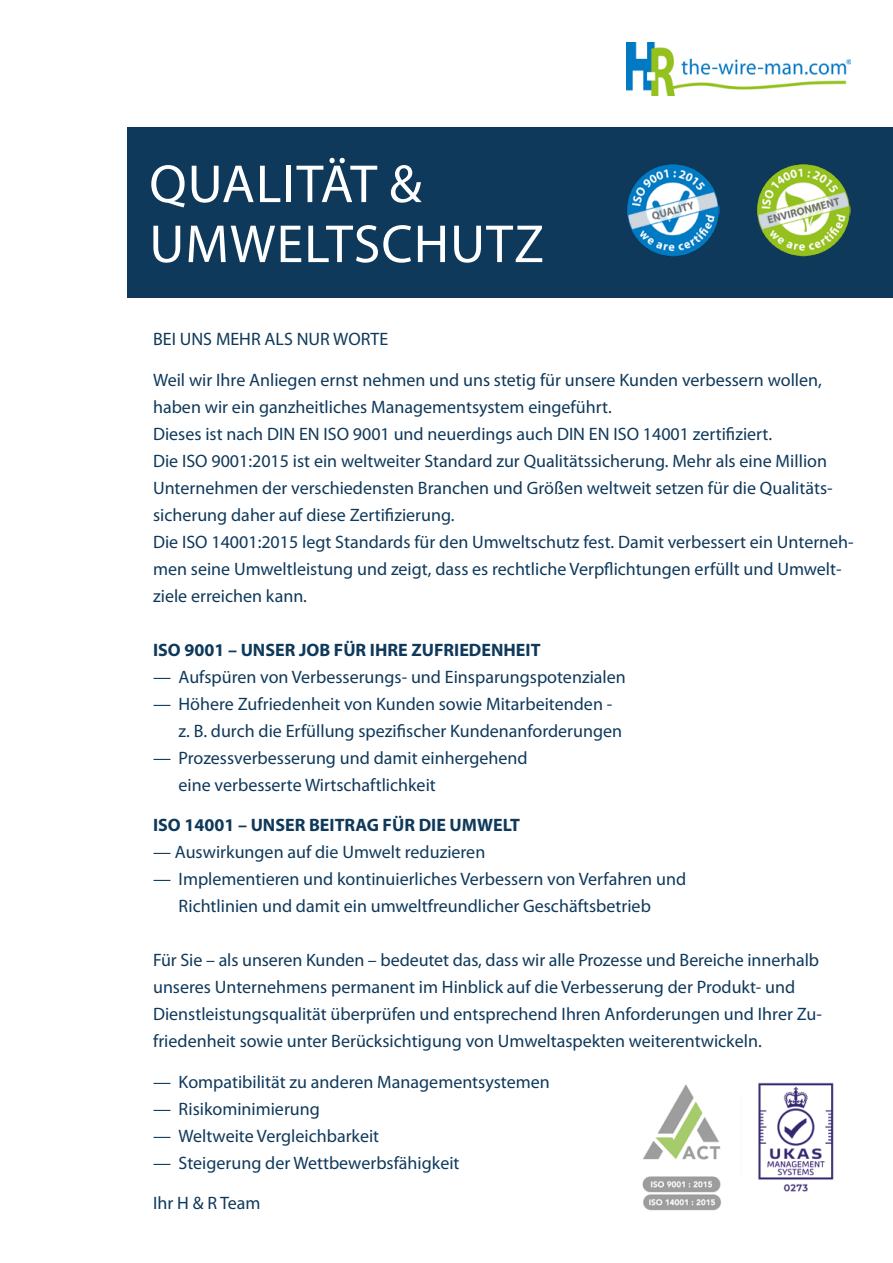
<style>
.page{position:relative;width:893px;height:1263px;background:#fff}
.page>*{position:absolute;margin:0;border:0;box-sizing:border-box;transform-origin:0 0}
.t1{font:54px/60px "Myriad Pro";letter-spacing:.02em;color:#fff}
.t2{font:18px/27px "Myriad Pro";color:#0f395b}
.t3{font:700 18px "Myriad Pro";color:#0f395b}
</style>
<div class="page">
<div style="left:128px;top:128px;width:765px;height:170px;background:#0f395b"></div>
<img style="left:626px;top:43px;width:224px;height:52px">
<img style="left:642px;top:1082px;width:192px;height:129px">
<img style="left:757px;top:164px;width:93px;height:93px">
<img style="left:627px;top:164px;width:92px;height:93px">
<h1 class="t1" style="left:149px;top:153px;width:396px">QUALITÄT &amp;<br>UMWELTSCHUTZ</h1>
<p class="t2" style="left:153px;top:325px;width:237px">BEI UNS MEHR ALS NUR WORTE</p>
<p class="t2" style="left:153px;top:366px;width:702px">Weil wir Ihre Anliegen ernst nehmen und uns stetig für unsere Kunden verbessern wollen, haben wir ein ganzheitliches Managementsystem eingeführt.<br>Dieses ist nach DIN EN ISO 9001 und neuerdings auch DIN EN ISO 14001 zertifiziert.<br>Die ISO 9001:2015 ist ein weltweiter Standard zur Qualitätssicherung. Mehr als eine Million Unternehmen der verschiedensten Branchen und Größen weltweit setzen für die Qualitäts&shy;sicherung daher auf diese Zertifizierung.<br>Die ISO 14001:2015 legt Standards für den Umweltschutz fest. Damit verbessert ein Unterneh&shy;men seine Umweltleistung und zeigt, dass es rechtliche Verpflichtungen erfüllt und Umwelt&shy;ziele erreichen kann.</p>
<p class="t3" style="left:153px;top:638px;width:389px">ISO 9001 – UNSER JOB FÜR IHRE ZUFRIEDENHEIT</p>
<p class="t2" style="left:153px;top:663px;width:474px">— Aufspüren von Verbesserungs- und Einsparungspotenzialen</p>
<p class="t2" style="left:179px;top:690px;width:445px;text-indent:-26px">— Höhere Zufriedenheit von Kunden sowie Mitarbeitenden - z. B. durch die Erfüllung spezifischer Kundenanforderungen</p>
<p class="t2" style="left:179px;top:744px;width:351px;text-indent:-26px">— Prozessverbesserung und damit einhergehend eine verbesserte Wirtschaftlichkeit</p>
<p class="t3" style="left:153px;top:813px;width:368px">ISO 14001 – UNSER BEITRAG FÜR DIE UMWELT</p>
<p class="t2" style="left:153px;top:838px;width:334px">— Auswirkungen auf die Umwelt reduzieren</p>
<p class="t2" style="left:153px;top:865px;width:535px;text-align:center">— Implementieren und kontinuierliches Verbessern von Verfahren und<br>Richtlinien und damit ein umweltfreundlicher Geschäftsbetrieb</p>
<p class="t2" style="left:153px;top:946px;width:670px">Für Sie – als unseren Kunden – bedeutet das, dass wir alle Prozesse und Bereiche innerhalb unseres Unternehmens permanent im Hinblick auf die Verbesserung der Produkt- und Dienstleistungsqualität überprüfen und entsprechend Ihren Anforderungen und Ihrer Zu&shy;friedenheit sowie unter Berücksichtigung von Umweltaspekten weiterentwickeln.</p>
<p class="t2" style="left:153px;top:1068px;width:398px">— Kompatibilität zu anderen Managementsystemen</p>
<p class="t2" style="left:153px;top:1095px;width:168px">— Risikominimierung</p>
<p class="t2" style="left:153px;top:1122px;width:228px">— Weltweite Vergleichbarkeit</p>
<p class="t2" style="left:153px;top:1149px;width:308px">— Steigerung der Wettbewerbsfähigkeit</p>
<p class="t2" style="left:153px;top:1189px;width:109px">Ihr H &amp; R Team</p>
</div>
